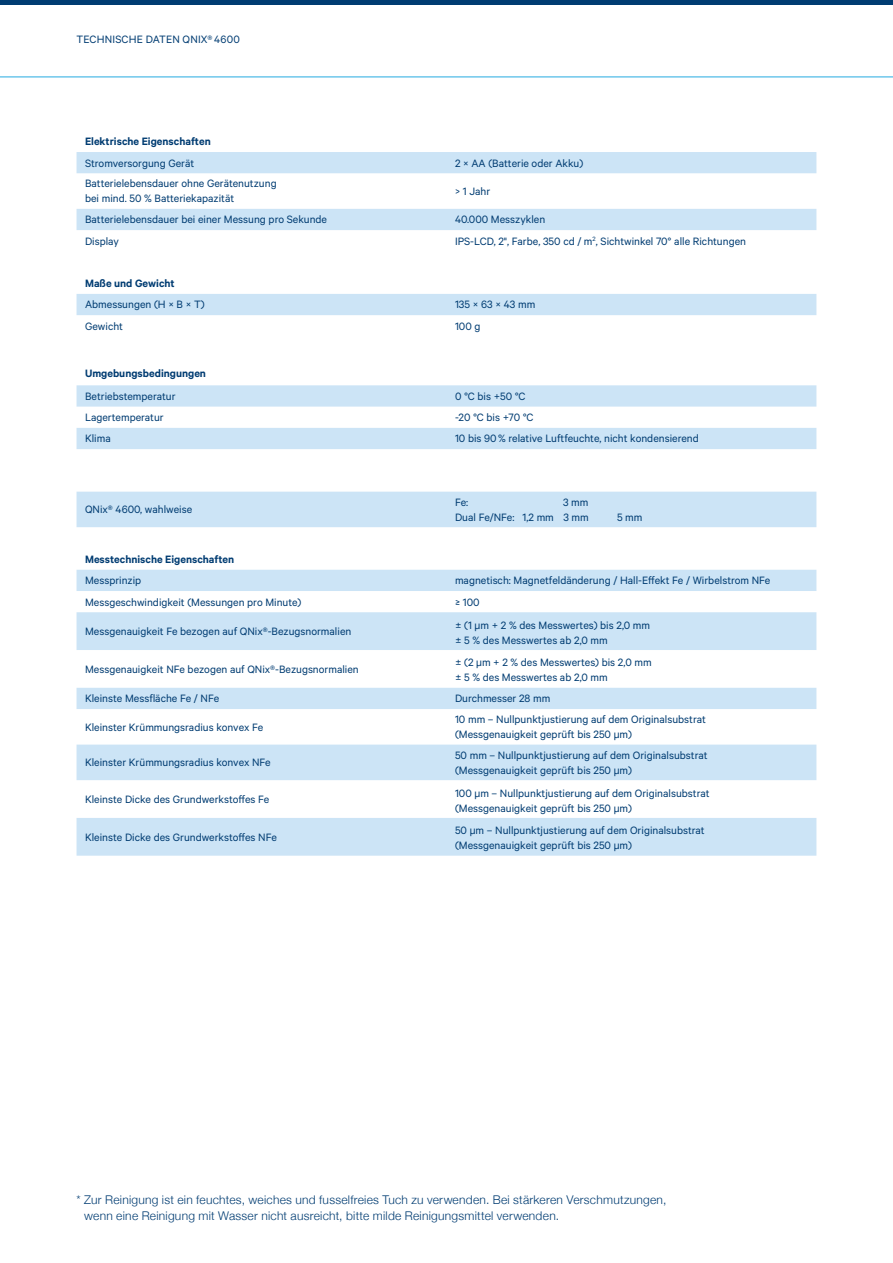
<style>
.page{position:relative;width:893px;height:1263px;background:#fff}
.page>*{position:absolute;margin:0;border:0;box-sizing:border-box;transform-origin:0 0}
.t1{font:12px/15px "Calibre";color:#003c72}
.t2{font:300 12px/16.5px "Helvetica Neue";letter-spacing:.02em;color:#003c72}
.t3{font:600 12px "Calibre";color:#003c72}
.s1{font-family:"Helvetica Neue";font-size:10.5px}
</style>
<div class="page">
<hr style="left:0;top:0;width:893px;height:4px;background:#003c72">
<svg style="left:77px;top:152px;width:739px;height:78px;fill:#cce4f6"></svg>
<div style="left:77px;top:294px;width:739px;height:21px;background:#cce4f6"></div>
<svg style="left:77px;top:385px;width:739px;height:471px"></svg>
<hr style="left:0;top:77px;width:893px;height:1px;background:#24aae1">
<p class="t1" style="left:77px;top:31px;width:165px">TECHNISCHE DATEN QNIX® 4600</p>
<p class="t3" style="left:85px;top:134px;width:127px">Elektrische Eigenschaften</p>
<p class="t1" style="left:85px;top:155px;width:111px">Stromversorgung Gerät</p>
<p class="t1" style="left:455px;top:155px;width:130px">2 × AA (Batterie oder Akku)</p>
<p class="t1" style="left:85px;top:176px;width:193px">Batterielebensdauer ohne Gerätenutzung bei mind. 50 % Batteriekapazität</p>
<p class="t1" style="left:455px;top:183px;width:37px">&gt; 1 Jahr</p>
<p class="t1" style="left:85px;top:212px;width:244px">Batterielebensdauer bei einer Messung pro Sekunde</p>
<p class="t1" style="left:455px;top:212px;width:92px">40.000 Messzyklen</p>
<p class="t1" style="left:85px;top:233px;width:36px">Display</p>
<p class="t1" style="left:455px;top:233px;width:293px">IPS-LCD, 2", Farbe, 350 cd / m<sup>2</sup>, Sichtwinkel 70° alle Richtungen</p>
<p class="t3" style="left:85px;top:276px;width:91px">Maße und Gewicht</p>
<p class="t1" style="left:85px;top:297px;width:121px">Abmessungen (H × B × T)</p>
<p class="t1" style="left:455px;top:297px;width:82px">135 × 63 × 43 mm</p>
<p class="t1" style="left:85px;top:318px;width:40px">Gewicht</p>
<p class="t1" style="left:455px;top:318px;width:27px">100 g</p>
<p class="t3" style="left:85px;top:366px;width:122px">Umgebungsbedingungen</p>
<p class="t1" style="left:85px;top:388px;width:92px">Betriebstemperatur</p>
<p class="t1" style="left:455px;top:388px;width:72px">0 °C bis +50 °C</p>
<p class="t1" style="left:85px;top:409px;width:80px">Lagertemperatur</p>
<p class="t1" style="left:455px;top:409px;width:80px">-20 °C bis +70 °C</p>
<p class="t1" style="left:85px;top:431px;width:27px">Klima</p>
<p class="t1" style="left:455px;top:431px;width:245px">10 bis 90% relative Luftfeuchte, nicht kondensierend</p>
<p class="t1" style="left:85px;top:502px;width:109px">QNix® 4600, wahlweise</p>
<p class="t1" style="left:455px;top:494px;width:135px;text-align:right">3 mm<br>Dual Fe/NFe: 1,2 mm 3 mm</p>
<p class="t1" style="left:455px;top:494px;width:15px">Fe:</p>
<p class="t1" style="left:617px;top:509px;width:27px">5 mm</p>
<p class="t3" style="left:85px;top:552px;width:151px">Messtechnische Eigenschaften</p>
<p class="t1" style="left:85px;top:573px;width:58px">Messprinzip</p>
<p class="t1" style="left:455px;top:573px;width:317px">magnetisch: Magnetfeldänderung / Hall-Effekt Fe / Wirbelstrom NFe</p>
<p class="t1" style="left:85px;top:594px;width:218px">Messgeschwindigkeit (Messungen pro Minute)</p>
<p class="t1" style="left:455px;top:594px;width:26px">≥ 100</p>
<p class="t1" style="left:85px;top:623px;width:268px">Messgenauigkeit Fe bezogen auf QNix®-Bezugsnormalien</p>
<p class="t1" style="left:455px;top:617px;width:197px">± (1 <span class="s1">µ</span>m + 2 % des Messwertes) bis 2,0 mm ± 5 % des Messwertes ab 2,0 mm</p>
<p class="t1" style="left:85px;top:661px;width:275px">Messgenauigkeit NFe bezogen auf QNix®-Bezugsnormalien</p>
<p class="t1" style="left:455px;top:655px;width:198px">± (2 <span class="s1">µ</span>m + 2 % des Messwertes) bis 2,0 mm ± 5 % des Messwertes ab 2,0 mm</p>
<p class="t1" style="left:85px;top:691px;width:136px">Kleinste Messfläche Fe / NFe</p>
<p class="t1" style="left:455px;top:691px;width:97px">Durchmesser 28 mm</p>
<p class="t1" style="left:85px;top:719px;width:180px">Kleinster Krümmungsradius konvex Fe</p>
<p class="t1" style="left:455px;top:711px;width:252px">10 mm – Nullpunktjustierung auf dem Originalsubstrat (Messgenauigkeit geprüft bis 250 <span class="s1">µ</span>m)</p>
<p class="t1" style="left:85px;top:755px;width:187px">Kleinster Krümmungsradius konvex NFe</p>
<p class="t1" style="left:455px;top:747px;width:254px">50 mm – Nullpunktjustierung auf dem Originalsubstrat (Messgenauigkeit geprüft bis 250 <span class="s1">µ</span>m)</p>
<p class="t1" style="left:85px;top:791px;width:186px">Kleinste Dicke des Grundwerkstoffes Fe</p>
<p class="t1" style="left:455px;top:785px;width:256px">100 <span class="s1">µ</span>m – Nullpunktjustierung auf dem Originalsubstrat (Messgenauigkeit geprüft bis 250 <span class="s1">µ</span>m)</p>
<p class="t1" style="left:85px;top:829px;width:193px">Kleinste Dicke des Grundwerkstoffes NFe</p>
<p class="t1" style="left:455px;top:823px;width:251px">50 <span class="s1">µ</span>m – Nullpunktjustierung auf dem Originalsubstrat (Messgenauigkeit geprüft bis 250 <span class="s1">µ</span>m)</p>
<p class="t2" style="left:84px;top:1190px;width:584px;text-indent:-8px">* Zur Reinigung ist ein feuchtes, weiches und fusselfreies Tuch zu verwenden. Bei stärkeren Verschmutzungen, wenn eine Reinigung mit Wasser nicht ausreicht, bitte milde Reinigungsmittel verwenden.</p>
</div>
